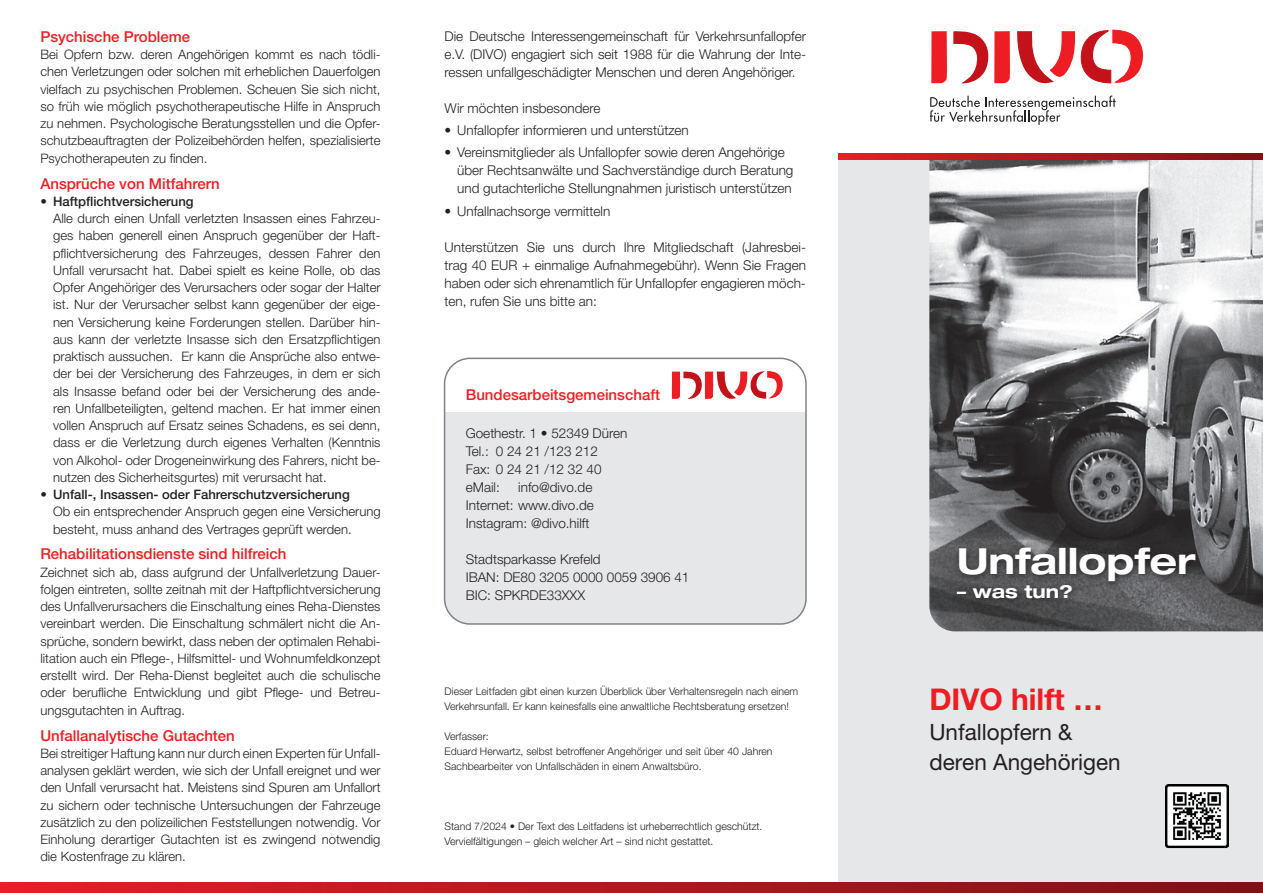
<style>
.page{position:relative;width:1263px;height:893px;background:#fff}
.page>*{position:absolute;margin:0;border:0;box-sizing:border-box;transform-origin:0 0}
.t1{font:700 expanded 36px "Helvetica Neue LT Pro";color:#fff}
.t2{font:700 30px "Helvetica Neue LT Pro";color:#ee1d23}
.t3{font:22.5px/30px "Helvetica Neue LT Pro";color:#231f20}
.t4{font:700 expanded 18px "Helvetica Neue LT Pro";color:#fff}
.t5{font:500 15px "Helvetica Neue LT Pro";color:#ee1d23}
.t6{font:300 13.5px/18px "Helvetica Neue LT Pro";color:#231f20;text-align:justify}
.t7{font:300 13.05px/17.2px "Helvetica Neue LT Pro";color:#231f20;text-align:justify}
.t8{font:500 13.05px "Helvetica Neue LT Pro";color:#231f20}
.t9{font:300 10.5px/15px "Helvetica Neue LT Pro";color:#231f20}
</style>
<div class="page">
<div style="left:838px;top:157px;width:425px;height:736px;background:#e6e7e9"></div>
<svg style="left:0;top:882px;width:1263px;height:11px;background:#af181d"></svg>
<img style="left:929px;top:159px;width:334px;height:472px">
<svg style="left:931px;top:31px;width:16px;height:52px"></svg>
<svg style="left:953px;top:31px;width:57px;height:53px"></svg>
<svg style="left:1017px;top:30px;width:126px;height:54px"></svg>
<svg style="left:930px;top:96px;width:186px;height:29px"></svg>
<svg style="left:838px;top:153px;width:425px;height:6px;background:#b1181d"></svg>
<div style="left:952px;top:542px;width:252px;height:64px;background:#231f20;opacity:.9"></div>
<img style="left:1166px;top:785px;width:62px;height:64px">
<div style="left:444px;top:412px;width:360px;height:210px;background:#e6e7e9"></div>
<div style="left:444px;top:358px;width:363px;height:267px;border:2px solid #808285;border-radius:26px"></div>
<svg style="left:672px;top:371px;width:111px;height:28px"></svg>
<p class="t5" style="left:40px;top:28px;width:151px">Psychische Probleme</p>
<p class="t7" style="left:40px;top:46px;width:342px">Bei Opfern bzw. deren Angehörigen kommt es nach tödli&shy;chen Verletzungen oder solchen mit erheblichen Dauerfolgen vielfach zu psychischen Problemen. Scheuen Sie sich nicht, so früh wie möglich psychotherapeutische Hilfe in Anspruch zu nehmen. Psychologische Beratungsstellen und die Opfer&shy;schutzbeauftragten der Polizeibehörden helfen, spezialisierte Psychotherapeuten zu finden.</p>
<p class="t5" style="left:40px;top:174px;width:181px">Ansprüche von Mitfahrern</p>
<p class="t8" style="left:40px;top:193px;width:155px">• Haftpflichtversicherung</p>
<p class="t7" style="left:53px;top:209px;width:329px">Alle durch einen Unfall verletzten Insassen eines Fahrzeu&shy;ges haben generell einen Anspruch gegenüber der Haft&shy;pflichtversicherung des Fahrzeuges, dessen Fahrer den Unfall verursacht hat. Dabei spielt es keine Rolle, ob das Opfer Angehöriger des Verursachers oder sogar der Halter ist. Nur der Verursacher selbst kann gegenüber der eige&shy;nen Versicherung keine Forderungen stellen. Darüber hin&shy;aus kann der verletzte Insasse sich den Ersatzpflichtigen praktisch aussuchen. Er kann die Ansprüche also entwe&shy;der bei der Versicherung des Fahrzeuges, in dem er sich als Insasse befand oder bei der Versicherung des ande&shy;ren Unfallbeteiligten, geltend machen. Er hat immer einen vollen Anspruch auf Ersatz seines Schadens, es sei denn, dass er die Verletzung durch eigenes Verhalten (Kenntnis von Alkohol- oder Drogeneinwirkung des Fahrers, nicht be&shy;nutzen des Sicherheitsgurtes) mit verursacht hat.</p>
<p class="t8" style="left:40px;top:487px;width:311px">• Unfall-, Insassen- oder Fahrerschutzversicherung</p>
<p class="t7" style="left:53px;top:503px;width:329px">Ob ein entsprechender Anspruch gegen eine Versicherung besteht, muss anhand des Vertrages geprüft werden.</p>
<p class="t5" style="left:40px;top:545px;width:247px">Rehabilitationsdienste sind hilfreich</p>
<p class="t7" style="left:40px;top:563px;width:342px">Zeichnet sich ab, dass aufgrund der Unfallverletzung Dauer&shy;folgen eintreten, sollte zeitnah mit der Haftpflichtversicherung des Unfallverursachers die Einschaltung eines Reha-Dienstes vereinbart werden. Die Einschaltung schmälert nicht die An&shy;sprüche, sondern bewirkt, dass neben der optimalen Rehabi&shy;litation auch ein Pflege-, Hilfsmittel- und Wohnumfeldkonzept erstellt wird. Der Reha-Dienst begleitet auch die schulische oder berufliche Entwicklung und gibt Pflege- und Betreu&shy;ungsgutachten in Auftrag.</p>
<p class="t5" style="left:40px;top:726px;width:196px">Unfallanalytische Gutachten</p>
<p class="t7" style="left:40px;top:744px;width:342px">Bei streitiger Haftung kann nur durch einen Experten für Unfall&shy;analysen geklärt werden, wie sich der Unfall ereignet und wer den Unfall verursacht hat. Meistens sind Spuren am Unfallort zu sichern oder technische Untersuchungen der Fahrzeuge zusätzlich zu den polizeilichen Feststellungen notwendig. Vor Einholung derartiger Gutachten ist es zwingend notwendig die Kostenfrage zu klären.</p>
<p class="t6" style="left:444px;top:27px;width:363px">Die Deutsche Interessengemeinschaft für Verkehrsunfallopfer e.V. (DIVO) engagiert sich seit 1988 für die Wahrung der Inte&shy;ressen unfallgeschädigter Menschen und deren Angehöriger.</p>
<p class="t6" style="left:444px;top:99px;width:158px">Wir möchten insbesondere</p>
<p class="t6" style="left:444px;top:121px;width:246px">• Unfallopfer informieren und unterstützen</p>
<p class="t6" style="left:457px;top:143px;width:338px;text-align:left;text-indent:-13px">• Vereinsmitglieder als Unfallopfer sowie deren Angehörige über Rechtsanwälte und Sachverständige durch Beratung und gutachterliche Stellungnahmen juristisch unterstützen</p>
<p class="t6" style="left:444px;top:201px;width:167px">• Unfallnachsorge vermitteln</p>
<p class="t6" style="left:444px;top:237px;width:363px">Unterstützen Sie uns durch Ihre Mitgliedschaft (Jahresbei&shy;trag 40 EUR + einmalige Aufnahmegebühr). Wenn Sie Fragen haben oder sich ehrenamtlich für Unfallopfer engagieren möch&shy;ten, rufen Sie uns bitte an:</p>
<p class="t5" style="left:466px;top:385px;width:196px">Bundesarbeitsgemeinschaft</p>
<p class="t6" style="left:466px;top:424px;width:163px;text-align:left">Goethestr. 1 • 52349 Düren<br>Tel.: 0 24 21 /123 212<br>Fax: 0 24 21 /12 32 40 eMail:</p>
<p class="t6" style="left:466px;top:478px;width:130px;text-indent:53px">info@divo.de Internet: www.divo.de Instagram: @divo.hilft</p>
<p class="t6" style="left:466px;top:550px;width:225px;text-align:left">Stadtsparkasse Krefeld<br>IBAN: DE80 3205 0000 0059 3906 41<br>BIC: SPKRDE33XXX</p>
<p class="t9" style="left:444px;top:683px;width:355px">Dieser Leitfaden gibt einen kurzen Überblick über Verhaltensregeln nach einem<br>Verkehrsunfall. Er kann keinesfalls eine anwaltliche Rechtsberatung ersetzen!</p>
<p class="t9" style="left:444px;top:728px;width:329px">Verfasser:<br>Eduard Herwartz, selbst betroffener Angehöriger und seit über 40 Jahren<br>Sachbearbeiter von Unfallschäden in einem Anwaltsbüro.</p>
<p class="t9" style="left:444px;top:818px;width:319px">Stand 7/2024 • Der Text des Leitfadens ist urheberrechtlich geschützt.<br>Vervielfältigungen – gleich welcher Art – sind nicht gestattet.</p>
<h1 class="t1" style="left:957px;top:538px;width:240px">Unfallopfer</h1>
<h3 class="t4" style="left:957px;top:580px;width:117px">– was tun?</h3>
<h2 class="t2" style="left:929px;top:681px;width:175px">DIVO hilft …</h2>
<h3 class="t3" style="left:929px;top:717px;width:193px">Unfallopfern &amp; deren Angehörigen</h3>
</div>
